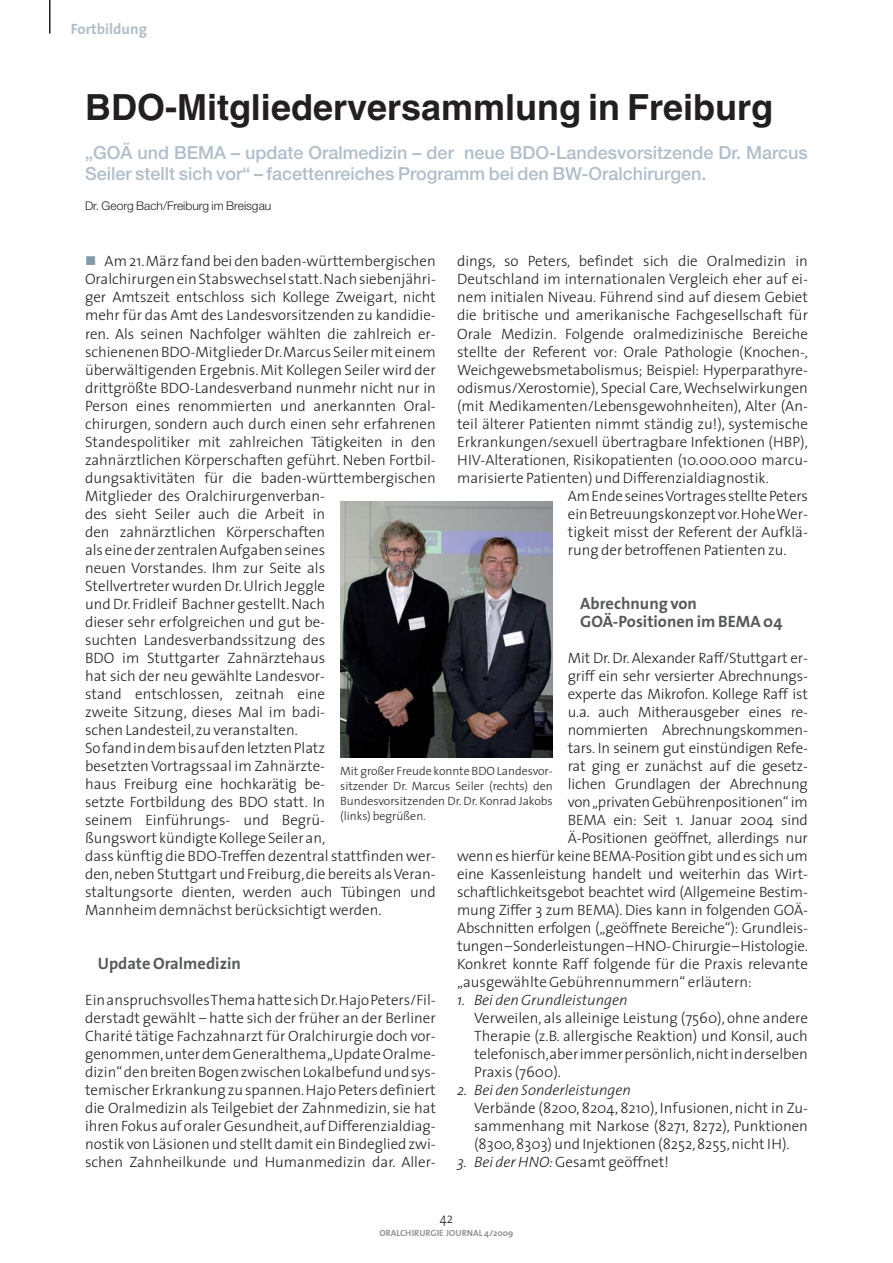
<style>
.page{position:relative;width:893px;height:1263px;background:#fff}
.page>*{position:absolute;margin:0;border:0;box-sizing:border-box;transform-origin:0 0}
.t1{font:700 36px "Helvetica";color:#231f20}
.t2{font:500 18px/21px "Helvetica Neue";color:#b1bec9}
.t3{font:700 16.5px/18px "The Sans";color:#58595b}
.t4{font:300 15px/18px "The Sans";color:#231f20;text-align:justify}
.t5{font:italic 300 15px "The Sans";color:#231f20}
.t6{font:700 15px "The Sans";color:#b1bec9}
.t7{font:300 14.25px "The Sans";color:#231f20;scale:.9 1}
.t8{font:300 12px/15px "The Sans";color:#231f20;text-align:justify}
.t9{font:300 12px "Helvetica Neue";color:#231f20}
.t10{font:700 9px "The Sans";color:#939598}
.s1{font-style:italic}
</style>
<div class="page">
<hr style="left:49px;top:0;width:2px;height:34px;background:#231f20">
<img style="left:340px;top:502px;width:213px;height:255px">
<p class="t6" style="left:71px;top:21px;width:78px">Fortbildung</p>
<h1 class="t1" style="left:85px;top:94px;width:689px">BDO-Mitgliederversammlung in Freiburg</h1>
<p class="t2" style="left:85px;top:144px;width:724px">„GOÄ und BEMA – update Oralmedizin – der neue BDO-Landesvorsitzende Dr. Marcus<br>Seiler stellt sich vor“ – facettenreiches Programm bei den BW-Oralchirurgen.</p>
<p class="t9" style="left:85px;top:201px;width:188px">Dr. Georg Bach/Freiburg im Breisgau</p>
<p class="t4" style="left:85px;top:254px;width:352px;text-align:left;text-indent:20px">Am 21.März fand bei den baden-württembergischen Oralchirurgen ein Stabswechsel statt.Nach siebenjähri&shy;ger Amtszeit entschloss sich Kollege Zweigart, nicht mehr für das Amt des Landesvorsitzenden zu kandidie&shy;ren. Als seinen Nachfolger wählten die zahlreich er&shy;schienenen BDO-Mitglieder Dr.Marcus Seiler mit einem überwältigenden Ergebnis. Mit Kollegen Seiler wird der drittgrößte BDO-Landesverband nunmehr nicht nur in Person eines renommierten und anerkannten Oral&shy;chirurgen, sondern auch durch einen sehr erfahrenen Standespolitiker mit zahlreichen Tätigkeiten in den zahnärztlichen Körperschaften geführt. Neben Fortbil&shy;dungsaktivitäten für die baden-württembergischen Mitglieder des Oralchirurgenverban-<br>des sieht Seiler auch die Arbeit in<br>den zahnärztlichen Körperschaften<br>als eine der zentralen Aufgaben seines<br>neuen Vorstandes. Ihm zur Seite als<br>Stellvertreter wurden Dr.Ulrich Jeggle<br>und Dr. Fridleif Bachner gestellt. Nach<br>dieser sehr erfolgreichen und gut be-<br>suchten Landesverbandssitzung des<br>BDO im Stuttgarter Zahnärztehaus<br>hat sich der neu gewählte Landesvor-<br>stand entschlossen, zeitnah eine<br>zweite Sitzung, dieses Mal im badi-<br>schen Landesteil,zu veranstalten.<br>So fand in dem bis auf den letzten Platz<br>besetzten Vortragssaal im Zahnärzte-<br>haus Freiburg eine hochkarätig be-<br>setzte Fortbildung des BDO statt. In<br>seinem Einführungs- und Begrü-<br>ßungswort kündigte Kollege Seiler an,<br>dass künftig die BDO-Treffen dezentral stattfinden wer&shy;den,neben Stuttgart und Freiburg,die bereits als Veran&shy;staltungsorte dienten, werden auch Tübingen und Mannheim demnächst berücksichtigt werden.</p>
<p class="t3" style="left:98px;top:954px;width:145px">Update Oralmedizin</p>
<p class="t4" style="left:85px;top:992px;width:352px">Ein anspruchsvolles Thema hatte sich Dr.Hajo Peters/Fil&shy;derstadt gewählt – hatte sich der früher an der Berliner Charité tätige Fachzahnarzt für Oralchirurgie doch vor&shy;genommen,unter dem Generalthema „Update Oralme&shy;dizin“ den breiten Bogen zwischen Lokalbefund und sys&shy;temischer Erkrankung zu spannen.Hajo Peters definiert die Oralmedizin als Teilgebiet der Zahnmedizin, sie hat ihren Fokus auf oraler Gesundheit,auf Differenzialdiag&shy;nostik von Läsionen und stellt damit ein Bindeglied zwi&shy;schen Zahnheilkunde und Humanmedizin dar. Aller-</p>
<p class="t4" style="left:457px;top:254px;width:352px">dings, so Peters, befindet sich die Oralmedizin in</p>
<p class="t4" style="left:457px;top:272px;width:352px">Deutschland im internationalen Vergleich eher auf ei-</p>
<p class="t4" style="left:457px;top:290px;width:352px">nem initialen Niveau. Führend sind auf diesem Gebiet</p>
<p class="t4" style="left:457px;top:308px;width:352px">die britische und amerikanische Fachgesellschaft für</p>
<p class="t4" style="left:457px;top:326px;width:352px">Orale Medizin. Folgende oralmedizinische Bereiche</p>
<p class="t4" style="left:457px;top:344px;width:352px">stellte der Referent vor: Orale Pathologie (Knochen-,</p>
<p class="t4" style="left:457px;top:362px;width:352px">Weichgewebsmetabolismus; Beispiel: Hyperparathyre-</p>
<p class="t4" style="left:457px;top:380px;width:352px">odismus/Xerostomie), Special Care, Wechselwirkungen</p>
<p class="t4" style="left:457px;top:398px;width:352px">(mit Medikamenten/Lebensgewohnheiten), Alter (An-</p>
<p class="t4" style="left:457px;top:416px;width:352px">teil älterer Patienten nimmt ständig zu!), systemische</p>
<p class="t4" style="left:457px;top:434px;width:352px">Erkrankungen/sexuell übertragbare Infektionen (HBP),</p>
<p class="t4" style="left:457px;top:452px;width:352px">HIV-Alterationen, Risikopatienten (10.000.000 marcu-</p>
<p class="t4" style="left:457px;top:470px;width:313px">marisierte Patienten) und Differenzialdiagnostik.</p>
<p class="t4" style="left:568px;top:488px;width:242px">Am Ende seines Vortrages stellte Peters</p>
<p class="t4" style="left:568px;top:506px;width:242px">ein Betreuungskonzept vor.Hohe Wer-</p>
<p class="t4" style="left:568px;top:524px;width:242px">tigkeit misst der Referent der Aufklä-</p>
<p class="t4" style="left:568px;top:542px;width:220px">rung der betroffenen Patienten zu.</p>
<p class="t3" style="left:580px;top:594px;width:204px">Abrechnung von<br>GOÄ-Positionen im BEMA 04</p>
<p class="t4" style="left:568px;top:650px;width:242px">Mit Dr. Dr. Alexander Raff/Stuttgart er-</p>
<p class="t4" style="left:568px;top:668px;width:242px">griff ein sehr versierter Abrechnungs-</p>
<p class="t4" style="left:568px;top:686px;width:242px">experte das Mikrofon. Kollege Raff ist</p>
<p class="t4" style="left:568px;top:704px;width:242px">u.a. auch Mitherausgeber eines re-</p>
<p class="t4" style="left:568px;top:722px;width:242px">nommierten Abrechnungskommen-</p>
<p class="t4" style="left:568px;top:740px;width:242px">tars. In seinem gut einstündigen Refe-</p>
<p class="t4" style="left:568px;top:758px;width:242px">rat ging er zunächst auf die gesetz-</p>
<p class="t4" style="left:568px;top:776px;width:242px">lichen Grundlagen der Abrechnung</p>
<p class="t4" style="left:568px;top:794px;width:242px">von „privaten Gebührenpositionen“ im</p>
<p class="t4" style="left:568px;top:812px;width:242px">BEMA ein: Seit 1. Januar 2004 sind</p>
<p class="t4" style="left:568px;top:830px;width:242px">Ä-Positionen geöffnet, allerdings nur</p>
<p class="t4" style="left:457px;top:848px;width:352px">wenn es hierfür keine BEMA-Position gibt und es sich um</p>
<p class="t4" style="left:457px;top:866px;width:352px">eine Kassenleistung handelt und weiterhin das Wirt-</p>
<p class="t4" style="left:457px;top:884px;width:352px">schaftlichkeitsgebot beachtet wird (Allgemeine Bestim-</p>
<p class="t4" style="left:457px;top:902px;width:352px">mung Ziffer 3 zum BEMA). Dies kann in folgenden GOÄ-</p>
<p class="t4" style="left:457px;top:920px;width:352px">Abschnitten erfolgen („geöffnete Bereiche“): Grundleis-</p>
<p class="t4" style="left:457px;top:938px;width:352px">tungen – Sonderleistungen – HNO- Chirurgie – Histologie.</p>
<p class="t4" style="left:457px;top:956px;width:352px">Konkret konnte Raff folgende für die Praxis relevante</p>
<p class="t4" style="left:457px;top:974px;width:296px">„ausgewählte Gebührennummern“ erläutern:</p>
<p class="t5" style="left:457px;top:994px;width:172px">1. Bei den Grundleistungen</p>
<p class="t4" style="left:474px;top:1010px;width:335px">Verweilen, als alleinige Leistung (7560), ohne andere Therapie (z.B. allergische Reaktion) und Konsil, auch telefonisch,aber immer persönlich,nichtin derselben Praxis (7600).</p>
<p class="t5" style="left:457px;top:1084px;width:175px">2. Bei den Sonderleistungen</p>
<p class="t4" style="left:474px;top:1100px;width:335px">Verbände (8200, 8204, 8210), Infusionen, nicht in Zu&shy;sammenhang mit Narkose (8271, 8272), Punktionen (8300,8303) und Injektionen (8252,8255,nicht IH).</p>
<p class="t4" style="left:457px;top:1154px;width:213px"><span class="s1">3. Bei der HNO:</span>Gesamt geöffnet!</p>
<p class="t8" style="left:340px;top:764px;width:214px">Mit großer Freude konnte BDO Landesvor&shy;sitzender Dr. Marcus Seiler (rechts) den Bundesvorsitzenden Dr. Dr. Konrad Jakobs (links) begrüßen.</p>
<p class="t7" style="left:440px;top:1212px;width:16px">42</p>
<p class="t10" style="left:379px;top:1228px;width:136px">ORALCHIRURGIE JOURNAL 4/2009</p>
</div>
